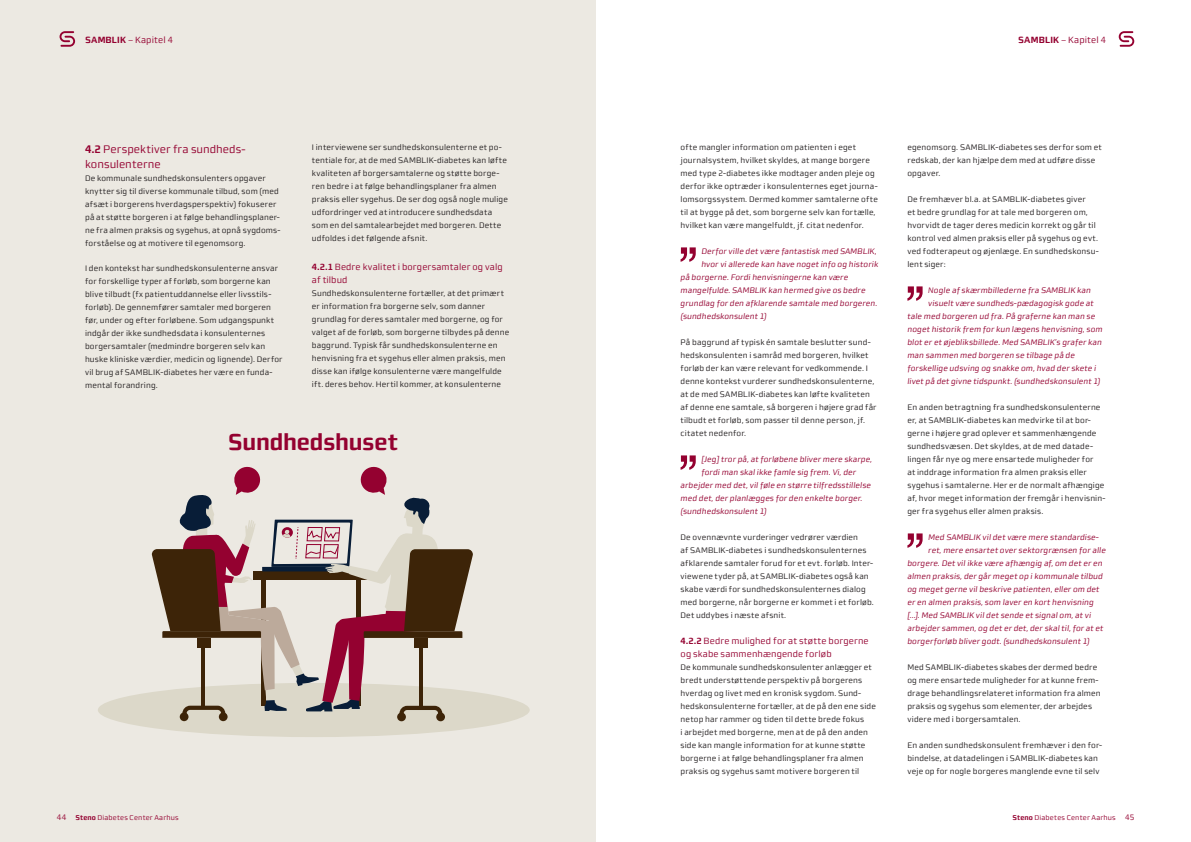
<style>
.page{position:relative;width:1191px;height:842px;background:#fff}
.page>*{position:absolute;margin:0;border:0;box-sizing:border-box;transform-origin:0 0}
.t1{font:700 23px "midtsans";letter-spacing:-.005em;color:#940130}
.t2{font:11px/15px "midtsans";letter-spacing:.005em;color:#940130}
.t3{font:9px/13px "midtsans";letter-spacing:.01em;color:#940130}
.t4{font:8px/13px "midtsans";letter-spacing:.015em;color:#231f20}
.t5{font:italic 8px "midtsans";letter-spacing:.01em;color:#940130}
.t6{font:8px "midtsans";color:#940130}
.t7{font:7px "midtsans";letter-spacing:.025em;color:#940130}
.s1{font-weight:700}
.s2{font-size:8px}
</style>
<div class="page">
<div style="left:0;top:0;width:595px;height:842px;background:#ece9e2"></div>
<svg style="left:680px;top:247px;width:15px;height:15px"></svg>
<svg style="left:680px;top:455px;width:15px;height:15px"></svg>
<svg style="left:907px;top:286px;width:15px;height:15px"></svg>
<svg style="left:907px;top:533px;width:15px;height:15px"></svg>
<div style="left:98px;top:683px;width:432px;height:54px;background:#dcd8c9;border-radius:50%"></div>
<div style="left:219px;top:712px;width:9px;height:9px;background:#3d2408;border-radius:50%"></div>
<div style="left:180px;top:712px;width:8px;height:9px;background:#3d2408;border-radius:50%"></div>
<div style="left:397px;top:712px;width:9px;height:9px;background:#3d2408;border-radius:50%"></div>
<div style="left:436px;top:712px;width:9px;height:9px;background:#3d2408;border-radius:50%"></div>
<svg style="left:152px;top:466px;width:321px;height:248px"></svg>
<svg style="left:60px;top:31px;width:15px;height:16px"></svg>
<svg style="left:1118px;top:31px;width:16px;height:16px"></svg>
<p class="t3" style="left:85px;top:33px;width:89px"><span class="s1">SAMBLIK</span> – Kapitel 4</p>
<p class="t3" style="left:1018px;top:33px;width:89px"><span class="s1">SAMBLIK</span> – Kapitel 4</p>
<p class="t2" style="left:85px;top:141px;width:162px"><span class="s1">4.2</span> Perspektiver fra sundheds&shy;konsulenterne</p>
<p class="t4" style="left:85px;top:171px;width:197px">De kommunale sundhedskonsulenters opgaver knytter sig til diverse kommunale tilbud, som (med afsæt i borgerens hverdagsperspektiv) fokuserer på at støtte borgeren i at følge behandlingsplaner&shy;ne fra almen praksis og sygehus, at opnå sygdoms&shy;forståelse og at motivere til egenomsorg.</p>
<p class="t4" style="left:85px;top:261px;width:199px">I den kontekst har sundhedskonsulenterne ansvar for forskellige typer af forløb, som borgerne kan blive tilbudt (fx patientuddannelse eller livsstils&shy;forløb). De gennemfører samtaler med borgeren før, under og efter forløbene. Som udgangspunkt indgår der ikke sundhedsdata i konsulenternes borgersamtaler (medmindre borgeren selv kan huske kliniske værdier, medicin og lignende). Derfor vil brug af SAMBLIK-diabetes her være en funda&shy;mental forandring.</p>
<p class="t4" style="left:312px;top:140px;width:197px">I interviewene ser sundhedskonsulenterne et po&shy;tentiale for, at de med SAMBLIK-diabetes kan løfte kvaliteten af borgersamtalerne og støtte borge&shy;ren bedre i at følge behandlingsplaner fra almen praksis eller sygehus. De ser dog også nogle mulige udfordringer ved at introducere sundhedsdata som en del samtalearbejdet med borgeren. Dette udfoldes i det følgende afsnit.</p>
<p class="t3" style="left:312px;top:260px;width:192px"><span class="s1">4.2.1</span> Bedre kvalitet i borgersamtaler og valg af tilbud</p>
<p class="t4" style="left:312px;top:286px;width:199px">Sundhedskonsulenterne fortæller, at det primært er information fra borgerne selv, som danner grundlag for deres samtaler med borgerne, og for valget af de forløb, som borgerne tilbydes på denne baggrund. Typisk får sundhedskonsulenterne en henvisning fra et sygehus eller almen praksis, men disse kan ifølge konsulenterne være mangelfulde ift. deres behov. Hertil kommer, at konsulenterne</p>
<p class="t1" style="left:228px;top:428px;width:172px">Sundhedshuset</p>
<p class="t4" style="left:680px;top:140px;width:199px">ofte mangler information om patienten i eget journalsystem, hvilket skyldes, at mange borgere med type 2-diabetes ikke modtager anden pleje og derfor ikke optræder i konsulenternes eget journa&shy;lomsorgssystem. Dermed kommer samtalerne ofte til at bygge på det, som borgerne selv kan fortælle, hvilket kan være mangelfuldt, jf. citat nedenfor.</p>
<p class="t5" style="left:701px;top:246px;width:177px">Derfor ville det være fantastisk med SAMBLIK,</p>
<p class="t5" style="left:701px;top:259px;width:178px">hvor vi allerede kan have noget info og historik</p>
<p class="t5" style="left:680px;top:272px;width:169px">på borgerne. Fordi henvisningerne kan være</p>
<p class="t5" style="left:680px;top:285px;width:186px">mangelfulde. SAMBLIK kan hermed give os bedre</p>
<p class="t5" style="left:680px;top:298px;width:198px">grundlag for den afklarende samtale med borgeren.</p>
<p class="t5" style="left:680px;top:311px;width:88px">(sundhedskonsulent 1)</p>
<p class="t4" style="left:680px;top:335px;width:197px">På baggrund af typisk én samtale beslutter sund&shy;hedskonsulenten i samråd med borgeren, hvilket forløb der kan være relevant for vedkommende. I denne kontekst vurderer sundhedskonsulenterne, at de med SAMBLIK-diabetes kan løfte kvaliteten af denne ene samtale, så borgeren i højere grad får tilbudt et forløb, som passer til denne person, jf. citatet nedenfor.</p>
<p class="t5" style="left:701px;top:454px;width:172px">[Jeg] tror på, at forløbene bliver mere skarpe,</p>
<p class="t5" style="left:701px;top:467px;width:156px">fordi man skal ikke famle sig frem. Vi, der</p>
<p class="t5" style="left:680px;top:480px;width:192px">arbejder med det, vil føle en større tilfredsstillelse</p>
<p class="t5" style="left:680px;top:493px;width:183px">med det, der planlægges for den enkelte borger.</p>
<p class="t5" style="left:680px;top:506px;width:88px">(sundhedskonsulent 1)</p>
<p class="t4" style="left:680px;top:530px;width:195px">De ovennævnte vurderinger vedrører værdien<br>af SAMBLIK-diabetes i sundhedskonsulenternes afklarende samtaler forud for et evt. forløb. Inter&shy;viewene tyder på, at SAMBLIK-diabetes også kan skabe værdi for sundhedskonsulenternes dialog med borgerne, når borgerne er kommet i et forløb.<br>Det uddybes i næste afsnit.</p>
<p class="t3" style="left:680px;top:634px;width:190px"><span class="s1">4.2.2</span> Bedre mulighed for at støtte borgerne og skabe sammenhængende forløb</p>
<p class="t4" style="left:680px;top:660px;width:197px">De kommunale sundhedskonsulenter anlægger et bredt understøttende perspektiv på borgerens hverdag og livet med en kronisk sygdom. Sund&shy;hedskonsulenterne fortæller, at de på den ene side netop har rammer og tiden til dette brede fokus<br>i arbejdet med borgerne, men at de på den anden side kan mangle information for at kunne støtte borgerne i at følge behandlingsplaner fra almen praksis og sygehus samt motivere borgeren til</p>
<p class="t4" style="left:907px;top:140px;width:196px">egenomsorg. SAMBLIK-diabetes ses derfor som et redskab, der kan hjælpe dem med at udføre disse opgaver.</p>
<p class="t4" style="left:907px;top:192px;width:193px">De fremhæver bl.a. at SAMBLIK-diabetes giver<br>et bedre grundlag for at tale med borgeren om, hvorvidt de tager deres medicin korrekt og går til kontrol ved almen praksis eller på sygehus og evt. ved fodterapeut og øjenlæge. En sundhedskonsu&shy;lent siger:</p>
<p class="t5" style="left:928px;top:285px;width:164px">Nogle af skærmbillederne fra SAMBLIK kan</p>
<p class="t5" style="left:928px;top:298px;width:167px">visuelt være sundheds-pædagogisk gode at</p>
<p class="t5" style="left:907px;top:311px;width:189px">tale med borgeren ud fra. På graferne kan man se</p>
<p class="t5" style="left:907px;top:324px;width:197px">noget historik frem for kun lægens henvisning, som</p>
<p class="t5" style="left:907px;top:337px;width:196px">blot er et øjebliksbillede. Med SAMBLIK’s grafer kan</p>
<p class="t5" style="left:907px;top:350px;width:169px">man sammen med borgeren se tilbage på de</p>
<p class="t5" style="left:907px;top:363px;width:190px">forskellige udsving og snakke om, hvad der skete i</p>
<p class="t5" style="left:907px;top:376px;width:194px">livet på det givne tidspunkt. (sundhedskonsulent 1)</p>
<p class="t4" style="left:907px;top:400px;width:200px">En anden betragtning fra sundhedskonsulenterne er, at SAMBLIK-diabetes kan medvirke til at bor&shy;gerne i højere grad oplever et sammenhængende sundhedsvæsen. Det skyldes, at de med datade&shy;lingen får nye og mere ensartede muligheder for<br>at inddrage information fra almen praksis eller sygehus i samtalerne. Her er de normalt afhængige af, hvor meget information der fremgår i henvisnin&shy;ger fra sygehus eller almen praksis.</p>
<p class="t5" style="left:928px;top:532px;width:172px">Med SAMBLIK vil det være mere standardise-</p>
<p class="t5" style="left:928px;top:545px;width:179px">ret, mere ensartet over sektorgrænsen for alle</p>
<p class="t5" style="left:907px;top:558px;width:197px">borgere. Det vil ikke være afhængig af, om det er en</p>
<p class="t5" style="left:907px;top:571px;width:197px">almen praksis, der går meget op i kommunale tilbud</p>
<p class="t5" style="left:907px;top:584px;width:194px">og meget gerne vil beskrive patienten, eller om det</p>
<p class="t5" style="left:907px;top:597px;width:188px">er en almen praksis, som laver en kort henvisning</p>
<p class="t5" style="left:907px;top:610px;width:185px">[…]. Med SAMBLIK vil det sende et signal om, at vi</p>
<p class="t5" style="left:907px;top:623px;width:198px">arbejder sammen, og det er det, der skal til, for at et</p>
<p class="t5" style="left:907px;top:636px;width:184px">borgerforløb bliver godt. (sundhedskonsulent 1)</p>
<p class="t4" style="left:907px;top:660px;width:195px">Med SAMBLIK-diabetes skabes der dermed bedre og mere ensartede muligheder for at kunne frem&shy;drage behandlingsrelateret information fra almen praksis og sygehus som elementer, der arbejdes videre med i borgersamtalen.</p>
<p class="t4" style="left:907px;top:738px;width:196px">En anden sundhedskonsulent fremhæver i den for&shy;bindelse, at datadelingen i SAMBLIK-diabetes kan veje op for nogle borgeres manglende evne til selv</p>
<p class="t6" style="left:57px;top:813px;width:11px">44</p>
<p class="t7" style="left:76px;top:814px;width:105px"><span class="s1">Steno</span> Diabetes Center Aarhus</p>
<p class="t7" style="left:1012px;top:814px;width:123px"><span class="s1">Steno</span> Diabetes Center Aarhus <span class="s2">45</span></p>
</div>
